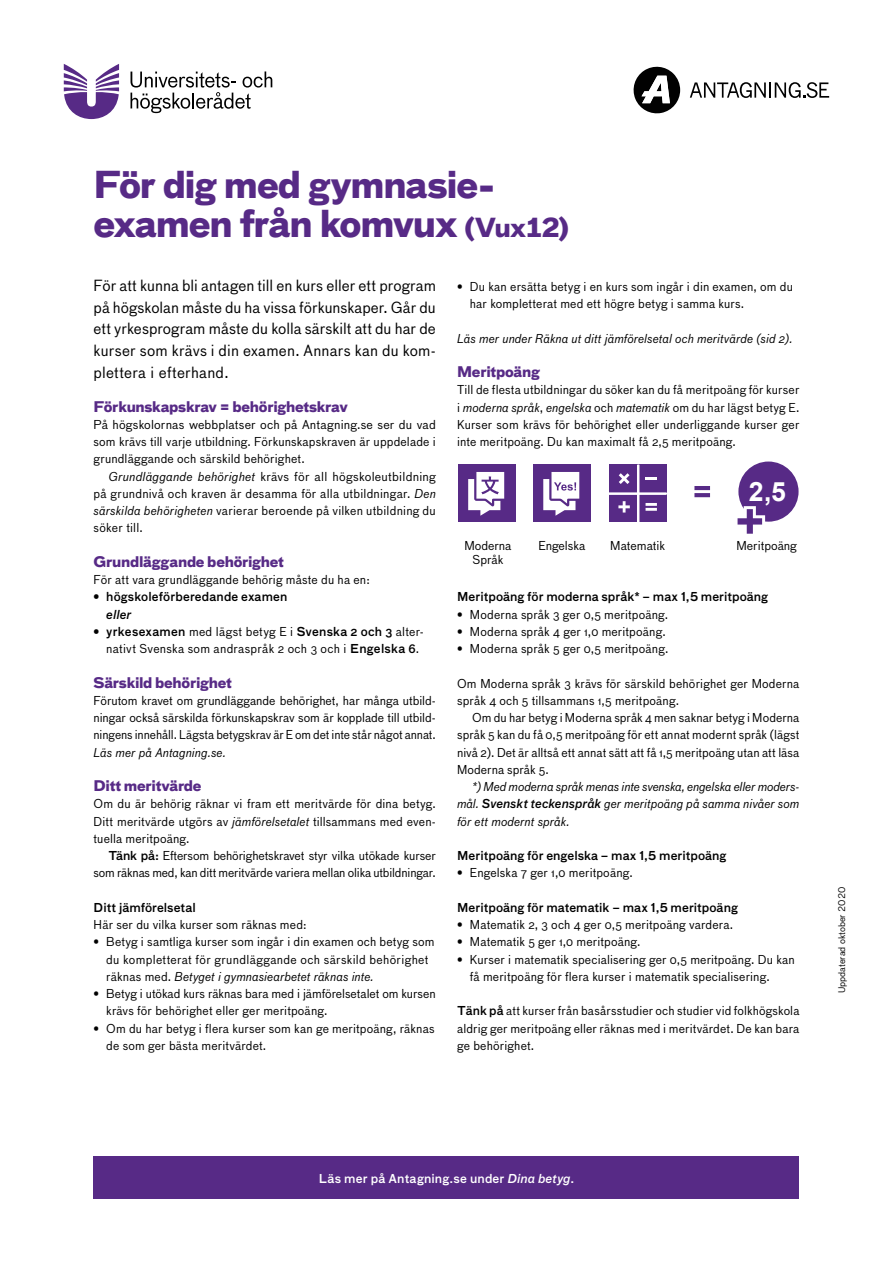
<style>
.page{position:relative;width:893px;height:1263px;background:#fff}
.page>*{position:absolute;margin:0;border:0;box-sizing:border-box;transform-origin:0 0}
.t1{font:700 36px/39px "Bau Pro";letter-spacing:-.035em;color:#572a86}
.t2{font:700 26.7px "Arial";color:#fff}
.Ingress{font:15px/21.8px "Bau Pro";letter-spacing:.02em;color:#000;text-align:justify}
.t3{font:700 14.25px "Bau Pro";letter-spacing:-.02em;color:#572a86}
.Brödtext{font:12px/17.2px "Bau Pro";letter-spacing:.015em;color:#000}
.Brödtext_med_första{font:12px/17.2px "Bau Pro";letter-spacing:-.01em;color:#000;text-align:justify}
.Brödtext_af{font:12px/17.2px "Bau Pro";letter-spacing:.015em;color:#000}
.t4{font:500 12px/17.2px "Bau Pro";letter-spacing:.005em;color:#000}
.Brödtext_med_första-2{font:italic 12px/17.2px "Bau Pro";letter-spacing:.01em;color:#000;text-align:justify}
.Brödtext_af-2{font:italic 12px "Bau Pro";letter-spacing:.01em;color:#000}
.t5{font:500 12px "Bau Pro";letter-spacing:.015em;color:#fff}
.UHR_Uppdat{font:9px "Bau Pro";color:#000}
.s1{font-size:25.5px}
.s2{font-style:italic}
.s3{font-weight:500}
</style>
<div class="page">
<svg style="left:131px;top:71px;width:141px;height:42px"></svg>
<svg style="left:64px;top:64px;width:55px;height:55px"></svg>
<svg style="left:634px;top:67px;width:46px;height:47px"></svg>
<svg style="left:690px;top:82px;width:139px;height:16px"></svg>
<div style="left:94px;top:1157px;width:705px;height:42px;background:#572a86"></div>
<svg style="left:534px;top:464px;width:57px;height:57px"></svg>
<svg style="left:458px;top:464px;width:58px;height:57px"></svg>
<svg style="left:737px;top:461px;width:62px;height:73px"></svg>
<svg style="left:694px;top:486px;width:17px;height:12px"></svg>
<div style="left:637px;top:464px;width:2px;height:59px;border:2px solid #fff"></div>
<svg style="left:609px;top:465px;width:58px;height:57px;background:#704a98"></svg>
<h1 class="t1" style="left:94px;top:163px;width:477px">För dig med gymnasie&shy;examen från komvux <span class="s1">(Vux12)</span></h1>
<p class="Ingress" style="left:94px;top:274px;width:344px">För att kunna bli antagen till en kurs eller ett program på högskolan måste du ha vissa förkunskaper. Går du ett yrkesprogram måste du kolla särskilt att du har de kurser som krävs i din examen. Annars kan du kom&shy;plettera i efterhand.</p>
<h2 class="t3" style="left:94px;top:394px;width:256px">Förkunskapskrav = behörighetskrav</h2>
<p class="Brödtext" style="left:94px;top:415px;width:344px;text-align:justify">På högskolornas webbplatser och på Antagning.se ser du vad som krävs till varje utbildning. Förkunskapskraven är uppdelade i grundläggande och särskild behörighet.</p>
<p class="Brödtext_med_första" style="left:94px;top:467px;width:344px;text-indent:15px"><span class="s2">Grundläggande behörighet</span> krävs för all högskoleutbildning på grundnivå och kraven är desamma för alla utbildningar. <span class="s2">Den särskilda behörigheten</span> varierar beroende på vilken utbildning du söker till.</p>
<h2 class="t3" style="left:94px;top:549px;width:192px">Grundläggande behörighet</h2>
<p class="Brödtext" style="left:94px;top:571px;width:278px">För att vara grundläggande behörig måste du ha en:</p>
<p class="t4" style="left:106px;top:588px;width:183px;text-indent:-13px">• högskoleförberedande examen <span class="s2">eller</span></p>
<p class="Brödtext" style="left:106px;top:622px;width:319px;text-indent:-13px"><span class="s3">• yrkesexamen</span> med lägst betyg E i <span class="s3">Svenska 2 och 3</span> alter&shy;nativt Svenska som andraspråk 2 och 3 och i <span class="s3">Engelska 6</span>.</p>
<h2 class="t3" style="left:94px;top:670px;width:140px">Särskild behörighet</h2>
<p class="Brödtext" style="left:94px;top:691px;width:344px;text-align:justify">Förutom kravet om grundläggande behörighet, har många utbild&shy;ningar också särskilda förkunskapskrav som är kopplade till utbild&shy;ningens innehåll. Lägsta betygskrav är E om det inte står något annat.<br><span class="s2">Läs mer på Antagning.se.</span></p>
<h2 class="t3" style="left:94px;top:773px;width:110px">Ditt meritvärde</h2>
<p class="Brödtext" style="left:94px;top:795px;width:344px;text-align:justify">Om du är behörig räknar vi fram ett meritvärde för dina betyg.<br>Ditt meritvärde utgörs av <span class="s2">jämförelsetalet</span> tillsammans med even&shy;tuella meritpoäng.</p>
<p class="Brödtext_med_första" style="left:94px;top:847px;width:344px;text-align:right"><span class="s3">Tänk på:</span> Eftersom behörighetskravet styr vilka utökade kurser som räknas med, kan ditt meritvärde variera mellan olika utbildningar.</p>
<h3 class="t4" style="left:94px;top:898px;width:104px">Ditt jämförelsetal</h3>
<p class="Brödtext" style="left:94px;top:916px;width:215px">Här ser du vilka kurser som räknas med:</p>
<p class="Brödtext" style="left:106px;top:933px;width:330px;text-indent:-13px">• Betyg i samtliga kurser som ingår i din examen och betyg som du kompletterat för grundläggande och särskild behörighet räknas med. <span class="s2">Betyget i gymnasiearbetet räknas inte.</span></p>
<p class="Brödtext" style="left:106px;top:985px;width:331px;text-indent:-13px">• Betyg i utökad kurs räknas bara med i jämförelsetalet om kursen krävs för behörighet eller ger meritpoäng.</p>
<p class="Brödtext" style="left:106px;top:1019px;width:330px;text-indent:-13px">• Om du har betyg i flera kurser som kan ge meritpoäng, räknas de som ger bästa meritvärdet.</p>
<p class="Brödtext" style="left:470px;top:277px;width:325px;text-indent:-13px">• Du kan ersätta betyg i en kurs som ingår i din examen, om du har kompletterat med ett högre betyg i samma kurs.</p>
<p class="Brödtext_af-2" style="left:457px;top:329px;width:337px">Läs mer under Räkna ut ditt jämförelsetal och meritvärde (sid 2).</p>
<h2 class="t3" style="left:457px;top:359px;width:84px">Meritpoäng</h2>
<p class="Brödtext" style="left:457px;top:381px;width:344px;text-align:justify">Till de flesta utbildningar du söker kan du få meritpoäng för kurser i <span class="s2">moderna språk</span>, <span class="s2">engelska</span> och <span class="s2">matematik</span> om du har lägst betyg E.<br>Kurser som krävs för behörighet eller underliggande kurser ger inte meritpoäng. Du kan maximalt få 2,5 meritpoäng.</p>
<p class="t2" style="left:749px;top:474px;width:39px">2,5</p>
<p class="Brödtext" style="left:464px;top:538px;width:49px;line-height:14.4px;text-align:center">Moderna<br>Språk</p>
<p class="Brödtext" style="left:538px;top:536px;width:48px">Engelska</p>
<p class="Brödtext" style="left:610px;top:536px;width:56px">Matematik</p>
<p class="Brödtext" style="left:736px;top:536px;width:62px">Meritpoäng</p>
<h3 class="t4" style="left:457px;top:588px;width:313px">Meritpoäng för moderna språk* – max 1,5 meritpoäng</h3>
<p class="Brödtext" style="left:457px;top:605px;width:213px">• Moderna språk 3 ger 0,5 meritpoäng.</p>
<p class="Brödtext" style="left:457px;top:622px;width:210px">• Moderna språk 4 ger 1,0 meritpoäng.</p>
<p class="Brödtext" style="left:457px;top:640px;width:213px">• Moderna språk 5 ger 0,5 meritpoäng.</p>
<p class="Brödtext_af" style="left:457px;top:674px;width:344px">Om Moderna språk 3 krävs för särskild behörighet ger Moderna språk 4 och 5 tillsammans 1,5 meritpoäng.</p>
<p class="Brödtext_med_första" style="left:457px;top:709px;width:344px;text-indent:15px">Om du har betyg i Moderna språk 4 men saknar betyg i Moderna språk 5 kan du få 0,5 meritpoäng för ett annat modernt språk (lägst nivå 2). Det är alltså ett annat sätt att få 1,5 meritpoäng utan att läsa Moderna språk 5.</p>
<p class="Brödtext_med_första-2" style="left:457px;top:778px;width:344px;text-indent:15px">*) Med moderna språk menas inte svenska, engelska eller moders&shy;mål. <span class="s3">Svenskt teckenspråk</span> ger meritpoäng på samma nivåer som för ett modernt språk.</p>
<h3 class="t4" style="left:457px;top:846px;width:271px">Meritpoäng för engelska – max 1,5 meritpoäng</h3>
<p class="Brödtext" style="left:457px;top:864px;width:177px">• Engelska 7 ger 1,0 meritpoäng.</p>
<h3 class="t4" style="left:457px;top:898px;width:282px">Meritpoäng för matematik – max 1,5 meritpoäng</h3>
<p class="Brödtext" style="left:457px;top:916px;width:278px">• Matematik 2, 3 och 4 ger 0,5 meritpoäng vardera.</p>
<p class="Brödtext" style="left:457px;top:933px;width:185px">• Matematik 5 ger 1,0 meritpoäng.</p>
<p class="Brödtext" style="left:470px;top:950px;width:326px;text-indent:-13px">• Kurser i matematik specialisering ger 0,5 meritpoäng. Du kan få meritpoäng för flera kurser i matematik specialisering.</p>
<p class="Brödtext_af" style="left:457px;top:1002px;width:344px;text-align:justify"><span class="s3">Tänk på</span> att kurser från basårsstudier och studier vid folkhögskola aldrig ger meritpoäng eller räknas med i meritvärdet. De kan bara ge behörighet.</p>
<p class="UHR_Uppdat" style="left:835px;top:993px;width:108px;rotate:-90deg">Uppdaterad oktober 2020</p>
<p class="t5" style="left:319px;top:1169px;width:257px">Läs mer på Antagning.se under <span class="s2">Dina betyg</span>.</p>
</div>
